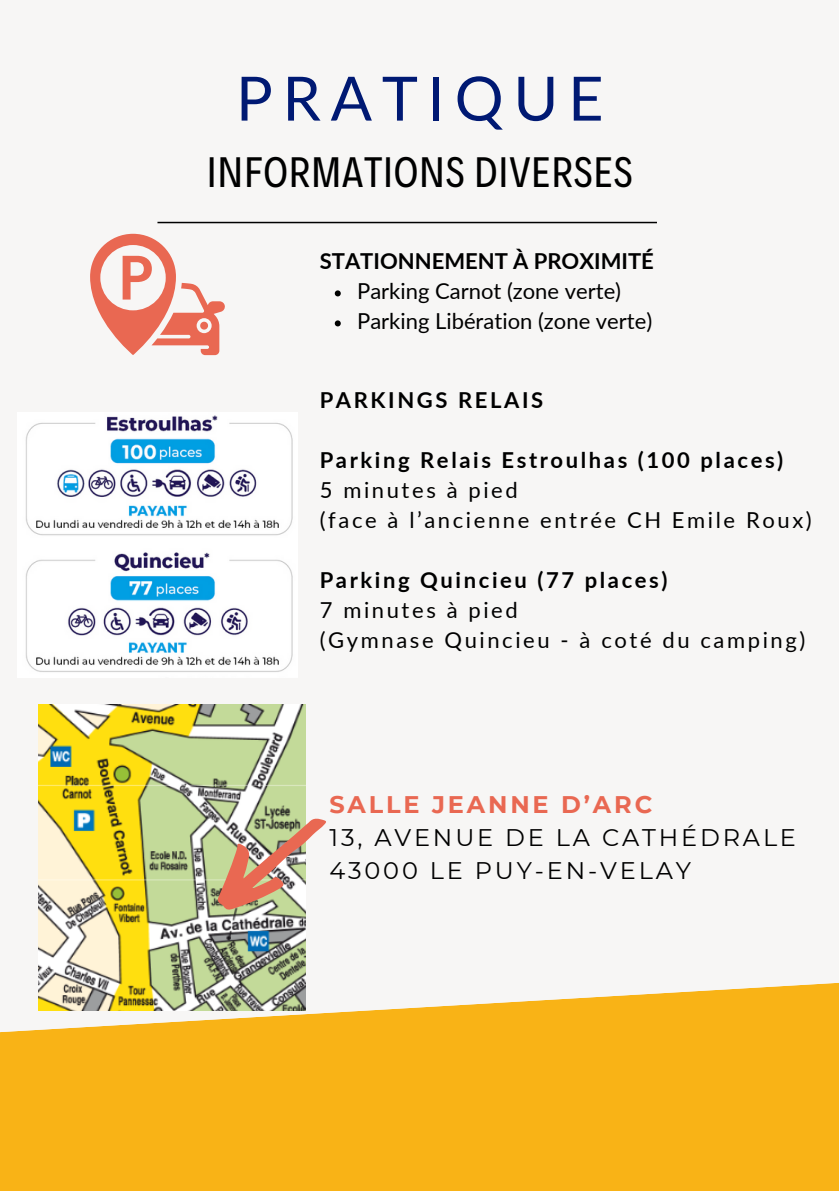
<style>
.page{position:relative;width:839px;height:1191px;background:#fff}
.page>*{position:absolute;margin:0;border:0;box-sizing:border-box;transform-origin:0 0}
.t1{font:61.2px "Lato";letter-spacing:.16em;color:#001973}
.t2{font:43px "Decalotype";letter-spacing:.02em;color:#000}
.t3{font:24px/33px "Montserrat";letter-spacing:.12em;color:#000}
.t4{font:22px "Lato";letter-spacing:.12em;color:#000}
.t5{font:700 22px "Lato";letter-spacing:.12em;color:#000}
.t6{font:22px "Lato";color:#000}
.t7{font:700 22px "Lato";color:#000}
.s1{font-weight:700;color:#e96852}
</style>
<div class="page">
<div style="left:0;top:0;width:838px;height:1191px;background:#f7f6f5"></div>
<svg style="left:0;top:981px;width:838px;height:210px;background:#f8b828"></svg>
<hr style="left:157px;top:222px;width:500px;height:1px;background:#000">
<svg style="left:90px;top:234px;width:135px;height:121px"></svg>
<img style="left:26px;top:415px;width:267px;height:257px">
<img style="left:38px;top:705px;width:267px;height:306px">
<svg style="left:335px;top:290px;width:6px;height:6px"></svg>
<svg style="left:335px;top:320px;width:6px;height:6px"></svg>
<svg style="left:197px;top:793px;width:129px;height:130px"></svg>
<p class="t1" style="left:236px;top:60px;width:369px">PRATIQUE</p>
<p class="t2" style="left:207px;top:143px;width:427px">INFORMATIONS DIVERSES</p>
<p class="t7" style="left:320px;top:248px;width:335px">STATIONNEMENT À PROXIMITÉ</p>
<p class="t6" style="left:357px;top:278px;width:265px">Parking Carnot (zone verte)</p>
<h3 class="t6" style="left:357px;top:308px;width:296px">Parking Libération (zone verte)</h3>
<p class="t5" style="left:320px;top:387px;width:225px">PARKINGS RELAIS</p>
<p class="t5" style="left:320px;top:447px;width:465px">Parking Relais Estroulhas (100 places)</p>
<h3 class="t4" style="left:320px;top:477px;width:199px">5 minutes à pied</h3>
<p class="t4" style="left:320px;top:507px;width:493px">(face à l’ancienne entrée CH Emile Roux)</p>
<p class="t5" style="left:320px;top:567px;width:349px">Parking Quincieu (77 places)</p>
<p class="t4" style="left:320px;top:597px;width:199px">7 minutes à pied</p>
<p class="t4" style="left:320px;top:627px;width:487px">(Gymnase Quincieu - à coté du camping)</p>
<p class="t3" style="left:329px;top:788px;width:468px"><span class="s1">SALLE JEANNE D’ARC<br></span>13, AVENUE DE LA CATHÉDRALE<br>43000 LE PUY-EN-VELAY</p>
</div>
